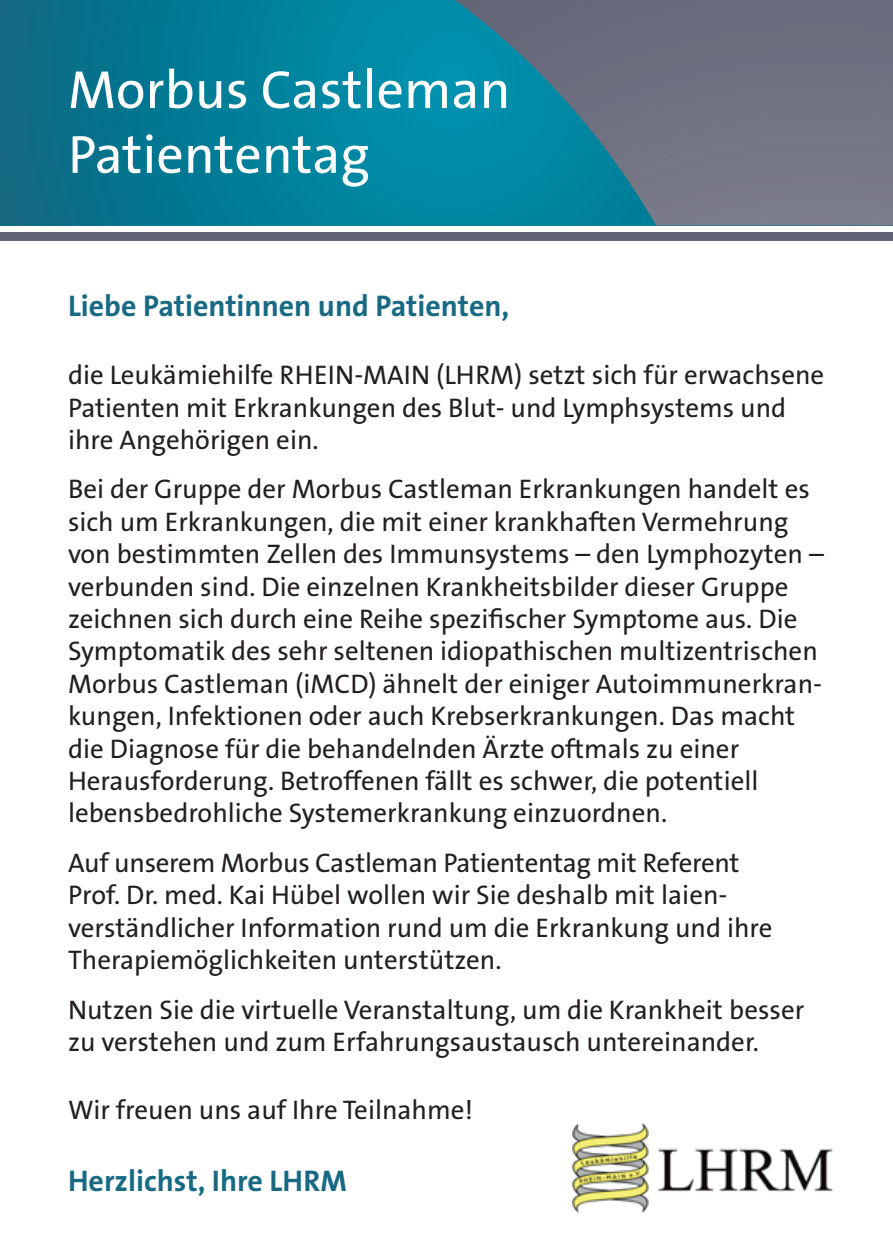
<style>
.page{position:relative;width:893px;height:1259px;background:#fff}
.page>*{position:absolute;margin:0;border:0;box-sizing:border-box;transform-origin:0 0}
.t1{font:54px/64.8px "The Sans B5 Plain";color:#fff}
.t2{font:700 30px "The Sans B7";color:#186a83}
.t3{font:27px/32.4px "The Sans B5 Plain";color:#231f20}
</style>
<div class="page">
<svg style="left:0;top:0;width:455px;height:225px;background:#037c97"></svg>
<svg style="left:455px;top:0;width:438px;height:225px;background:#52778b"></svg>
<img style="left:572px;top:1123px;width:262px;height:90px">
<div style="left:0;top:232px;width:893px;height:9px;background:#606375"></div>
<h1 class="t1" style="left:68px;top:59px;width:444px">Morbus Castleman<br>Patiententag</h1>
<p class="t2" style="left:68px;top:289px;width:443px">Liebe Patientinnen und Patienten,</p>
<p class="t3" style="left:68px;top:359px;width:758px">die Leukämiehilfe RHEIN-MAIN (LHRM) setzt sich für erwachsene<br>Patienten mit Erkrankungen des Blut- und Lymphsystems und ihre Angehörigen ein.</p>
<p class="t3" style="left:68px;top:474px;width:757px">Bei der Gruppe der Morbus Castleman Erkrankungen handelt es sich um Erkrankungen, die mit einer krankhaften Vermehrung von bestimmten Zellen des Immunsystems – den Lymphozyten – verbunden sind. Die einzelnen Krankheitsbilder dieser Gruppe zeichnen sich durch eine Reihe spezifischer Symptome aus. Die Symptomatik des sehr seltenen idiopathischen multizentrischen Morbus Castleman (iMCD) ähnelt der einiger Autoimmunerkran&shy;kungen, Infektionen oder auch Krebserkrankungen. Das macht die Diagnose für die behandelnden Ärzte oftmals zu einer Herausforderung. Betroffenen fällt es schwer, die potentiell lebensbedrohliche Systemerkrankung einzuordnen.</p>
<p class="t3" style="left:68px;top:847px;width:706px">Auf unserem Morbus Castleman Patiententag mit Referent Prof. Dr. med. Kai Hübel wollen wir Sie deshalb mit laien&shy;verständlicher Information rund um die Erkrankung und ihre Therapiemöglichkeiten unterstützen.</p>
<p class="t3" style="left:68px;top:994px;width:738px">Nutzen Sie die virtuelle Veranstaltung, um die Krankheit besser zu verstehen und zum Erfahrungsaustausch untereinander.</p>
<p class="t3" style="left:68px;top:1095px;width:407px">Wir freuen uns auf Ihre Teilnahme!</p>
<p class="t2" style="left:68px;top:1165px;width:280px">Herzlichst, Ihre LHRM</p>
</div>
